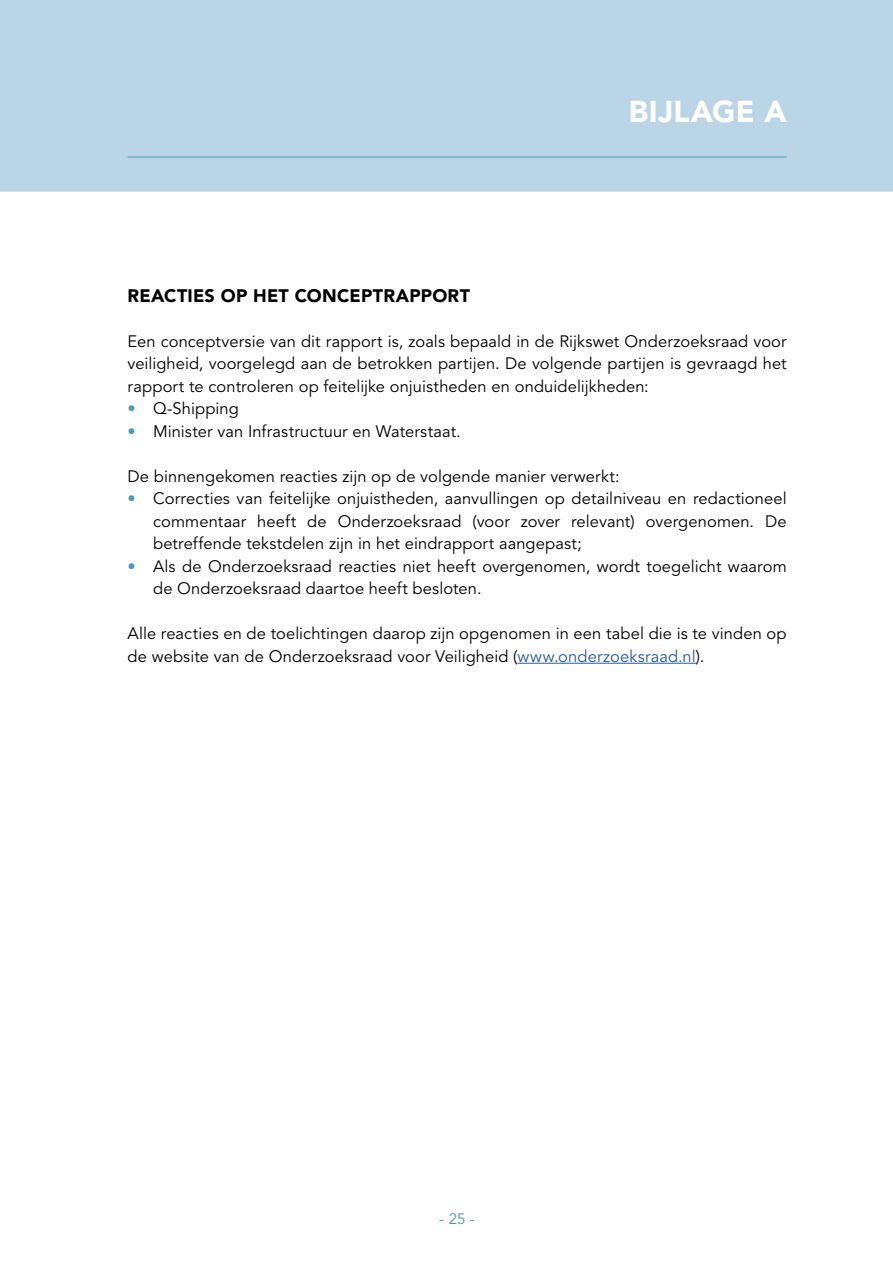
<style>
.page{position:relative;width:893px;height:1263px;background:#fff}
.page>*{position:absolute;margin:0;border:0;box-sizing:border-box;transform-origin:0 0}
.Hoofdstuk_kop_-nr{font:900 30px "Avenir LT Std";letter-spacing:.01em;color:#fff}
.Paragraaf_Kop_-nr{font:900 18px "Avenir LT Std";letter-spacing:.015em;color:#000}
.Bodytekst{font:16.5px/22.5px "Avenir LT Std";letter-spacing:.005em;color:#000;text-align:justify}
.t1{font:15px "Avenir LT Std";color:#499abb}
.s1{font-weight:900;color:#499abb}
.s2{color:#275b9b}
</style>
<div class="page">
<div style="left:0;top:0;width:893px;height:192px;background:#bad5e6"></div>
<hr style="left:128px;top:157px;width:659px;height:1px;background:#499abb">
<hr style="left:517px;top:663px;width:179px;height:1px;background:#275b9b">
<p class="Hoofdstuk_kop_-nr" style="left:629px;top:93px;width:159px">BIJLAGE A</p>
<p class="Paragraaf_Kop_-nr" style="left:128px;top:284px;width:344px">REACTIES OP HET CONCEPTRAPPORT</p>
<p class="Bodytekst" style="left:128px;top:330px;width:661px">Een conceptversie van dit rapport is, zoals bepaald in de Rijkswet Onderzoeksraad voor veiligheid, voorgelegd aan de betrokken partijen. De volgende partijen is gevraagd het rapport te controleren op feitelijke onjuistheden en onduidelijkheden:</p>
<p class="Bodytekst" style="left:128px;top:398px;width:113px"><span class="s1">•</span> Q-Shipping</p>
<p class="Bodytekst" style="left:128px;top:420px;width:335px"><span class="s1">•</span> Minister van Infrastructuur en Waterstaat.</p>
<p class="Bodytekst" style="left:128px;top:465px;width:494px">De binnengekomen reacties zijn op de volgende manier verwerkt:</p>
<p class="Bodytekst" style="left:153px;top:488px;width:635px;text-indent:-26px"><span class="s1">•</span> Correcties van feitelijke onjuistheden, aanvullingen op detailniveau en redactioneel commentaar heeft de Onderzoeksraad (voor zover relevant) overgenomen. De betreffende tekstdelen zijn in het eindrapport aangepast;</p>
<p class="Bodytekst" style="left:153px;top:555px;width:635px;text-indent:-26px"><span class="s1">•</span> Als de Onderzoeksraad reacties niet heeft overgenomen, wordt toegelicht waarom de Onderzoeksraad daartoe heeft besloten.</p>
<p class="Bodytekst" style="left:128px;top:623px;width:661px">Alle reacties en de toelichtingen daarop zijn opgenomen in een tabel die is te vinden op de website van de Onderzoeksraad voor Veiligheid (<span class="s2">www.onderzoeksraad.nl</span>).</p>
<p class="t1" style="left:439px;top:1210px;width:37px">- 25 -</p>
</div>
